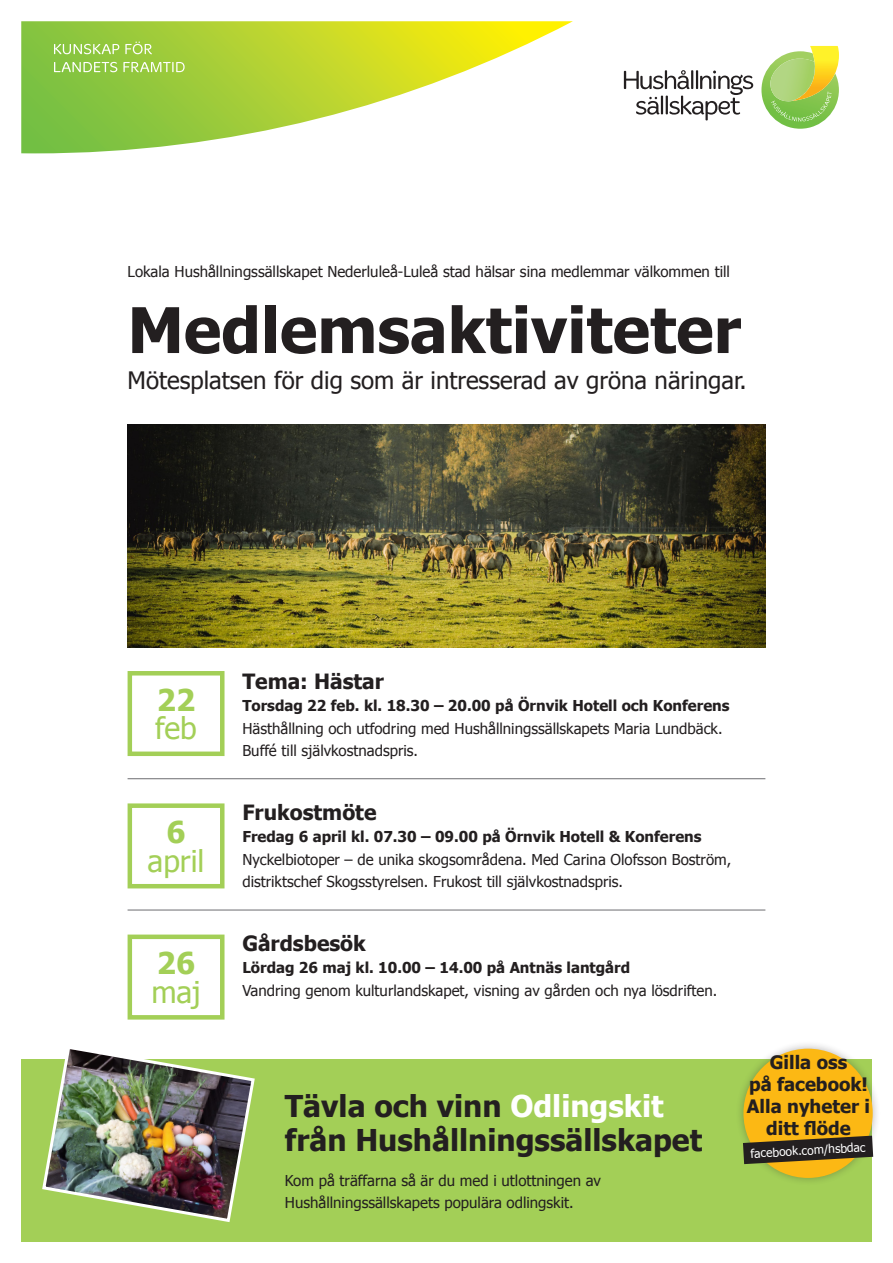
<style>
.page{position:relative;width:893px;height:1263px;background:#fff}
.page>*{position:absolute;margin:0;border:0;box-sizing:border-box;transform-origin:0 0}
.t1{font:700 63px "Tahoma";color:#231f20}
.t2{font:700 30px/34.2px "Tahoma";color:#231f20}
.t3{font:30px "Tahoma";color:#a3cf57}
.t4{font:700 30px "Tahoma";color:#a3cf57}
.t5{font:24px "Tahoma";color:#231f20}
.t6{font:700 21px "Tahoma";color:#231f20}
.t7{font:700 18.45px/22.2px "Tahoma";color:#231f20;text-align:center}
.t8{font:15px/22.5px "Tahoma";color:#231f20}
.t9{font:700 15px "Tahoma";color:#231f20}
.t10{font:12px "Tahoma";color:#fff}
.s1{color:#fff}
</style>
<div class="page">
<div style="left:21px;top:1059px;width:851px;height:183px;background:#a3cf57"></div>
<div style="left:128px;top:671px;width:97px;height:85px;border:4px solid #a3cf57"></div>
<div style="left:128px;top:803px;width:97px;height:85px;border:4px solid #a3cf57"></div>
<div style="left:128px;top:934px;width:97px;height:85px;border:4px solid #a3cf57"></div>
<hr style="left:128px;top:778px;width:637px;height:1px;background:#6c6d70">
<img style="left:42px;top:1049px;width:213px;height:173px">
<svg style="left:21px;top:21px;width:552px;height:132px"></svg>
<svg style="left:54px;top:44px;width:65px;height:10px"></svg>
<svg style="left:125px;top:42px;width:27px;height:12px"></svg>
<svg style="left:54px;top:62px;width:63px;height:10px"></svg>
<svg style="left:123px;top:62px;width:62px;height:10px"></svg>
<svg style="left:624px;top:70px;width:129px;height:50px"></svg>
<svg style="left:761px;top:46px;width:78px;height:83px"></svg>
<div style="left:735px;top:1040px;width:146px;height:146px;background:#231f20;opacity:.3"></div>
<div style="left:743px;top:1049px;width:130px;height:129px;background:#fcb814;border-radius:50%"></div>
<svg style="left:743px;top:1136px;width:130px;height:28px"></svg>
<hr style="left:128px;top:910px;width:637px;height:1px;background:#6c6d70">
<img style="left:128px;top:424px;width:637px;height:223px">
<p class="t8" style="left:128px;top:260px;width:604px">Lokala Hushållningssällskapet Nederluleå-Luleå stad hälsar sina medlemmar välkommen till</p>
<p class="t1" style="left:128px;top:286px;width:615px">Medlemsaktiviteter</p>
<p class="t5" style="left:128px;top:365px;width:621px">Mötesplatsen för dig som är intresserad av gröna näringar.</p>
<p class="t4" style="left:157px;top:679px;width:40px">22</p>
<p class="t3" style="left:155px;top:708px;width:43px">feb</p>
<p class="t4" style="left:166px;top:811px;width:21px">6</p>
<p class="t3" style="left:148px;top:841px;width:58px">april</p>
<p class="t4" style="left:157px;top:942px;width:40px">26</p>
<p class="t3" style="left:151px;top:972px;width:51px">maj</p>
<p class="t6" style="left:242px;top:666px;width:143px">Tema: Hästar</p>
<p class="t9" style="left:242px;top:695px;width:489px">Torsdag 22 feb. kl. 18.30 – 20.00 på Örnvik Hotell och Konferens</p>
<p class="t8" style="left:242px;top:716px;width:482px">Hästhållning och utfodring med Hushållningssällskapets Maria Lundbäck.<br>Buffé till självkostnadspris.</p>
<p class="t6" style="left:242px;top:797px;width:136px">Frukostmöte</p>
<p class="t9" style="left:242px;top:826px;width:461px">Fredag 6 april kl. 07.30 – 09.00 på Örnvik Hotell &amp; Konferens</p>
<p class="t8" style="left:242px;top:847px;width:490px">Nyckelbiotoper – de unika skogsområdena. Med Carina Olofsson Boström, distriktschef Skogsstyrelsen. Frukost till självkostnadspris.</p>
<p class="t6" style="left:242px;top:928px;width:125px">Gårdsbesök</p>
<p class="t9" style="left:242px;top:957px;width:389px">Lördag 26 maj kl. 10.00 – 14.00 på Antnäs lantgård</p>
<p class="t8" style="left:242px;top:978px;width:476px">Vandring genom kulturlandskapet, visning av gården och nya lösdriften.</p>
<p class="t2" style="left:285px;top:1087px;width:419px">Tävla och vinn <span class="s1">Odlingskit </span>från Hushållningssällskapet</p>
<p class="t8" style="left:285px;top:1168px;width:318px">Kom på träffarna så är du med i utlottningen av<br>Hushållningssällskapets populära odlingskit.</p>
<p class="t7" style="left:770px;top:1050px;width:79px">Gilla oss</p>
<p class="t7" style="left:747px;top:1072px;width:125px">på facebook!<br>Alla nyheter i ditt flöde</p>
<p class="t10" style="left:750px;top:1145px;width:116px;rotate:-3deg">facebook.com/hsbdac</p>
</div>
